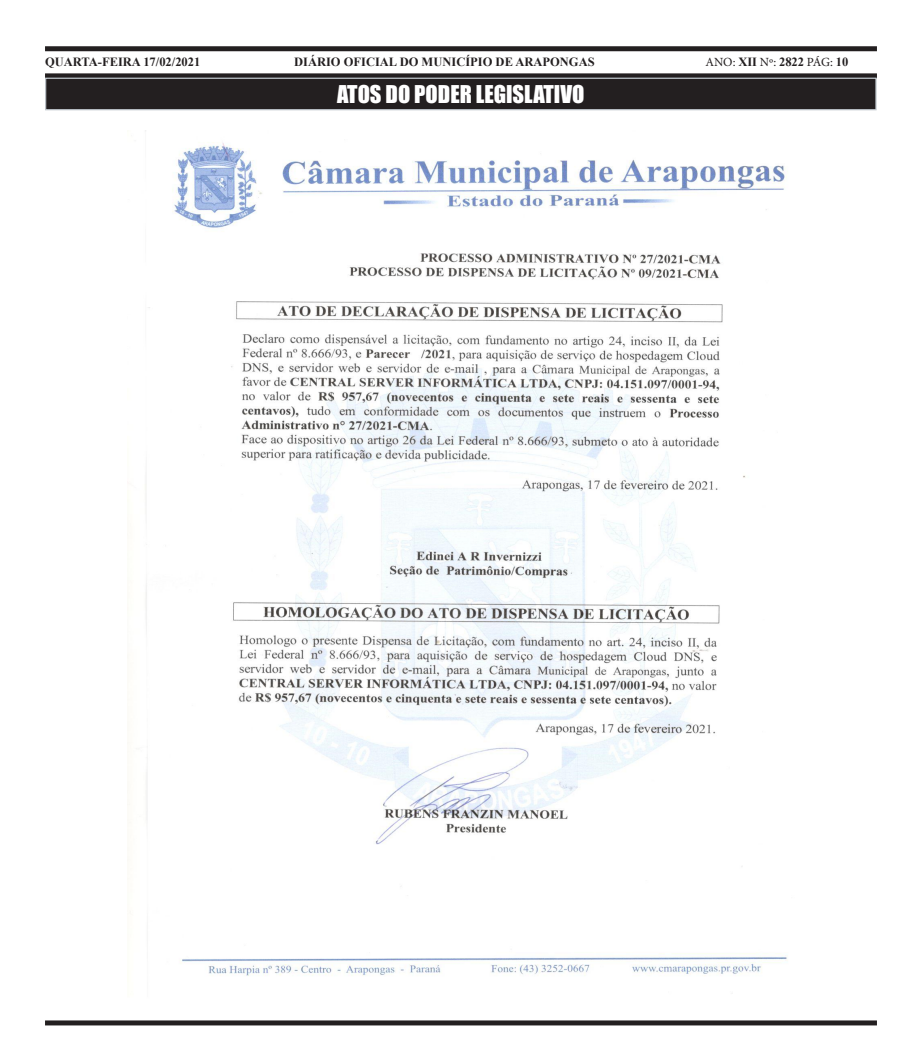
<style>
.page{position:relative;width:922px;height:1063px;background:#fff}
.page>*{position:absolute;margin:0;border:0;box-sizing:border-box;transform-origin:0 0}
.t1{font:22.5px "Impact";color:#fff}
.t2{font:700 12.5px "Times New Roman";color:#231f20}
.t3{font:12.5px "Minion Pro";letter-spacing:-.005em;color:#231f20}
.s1{font-family:"Times New Roman";font-weight:700}
</style>
<div class="page">
<div style="left:45px;top:1020px;width:831px;height:5px;background:#231f20"></div>
<div style="left:45px;top:46px;width:831px;height:5px;background:#231f20"></div>
<div style="left:45px;top:73px;width:831px;height:5px;background:#231f20"></div>
<img style="left:129px;top:142px;width:659px;height:834px">
<div style="left:46px;top:78px;width:829px;height:32px;background:#231f20"></div>
<div style="left:45px;top:78px;width:831px;height:32px;border:1px solid #bec5cb"></div>
<p class="t2" style="left:45px;top:53px;width:157px">QUARTA-FEIRA 17/02/2021</p>
<p class="t2" style="left:294px;top:53px;width:302px">DIÁRIO OFICIAL DO MUNICÍPIO DE ARAPONGAS</p>
<p class="t3" style="left:705px;top:53px;width:144px">ANO: <span class="s1">XII</span> Nº: <span class="s1">2822</span> PÁG: <span class="s1">10</span></p>
<p class="t1" style="left:337px;top:77px;width:249px">ATOS DO PODER LEGISLATIVO</p>
</div>
